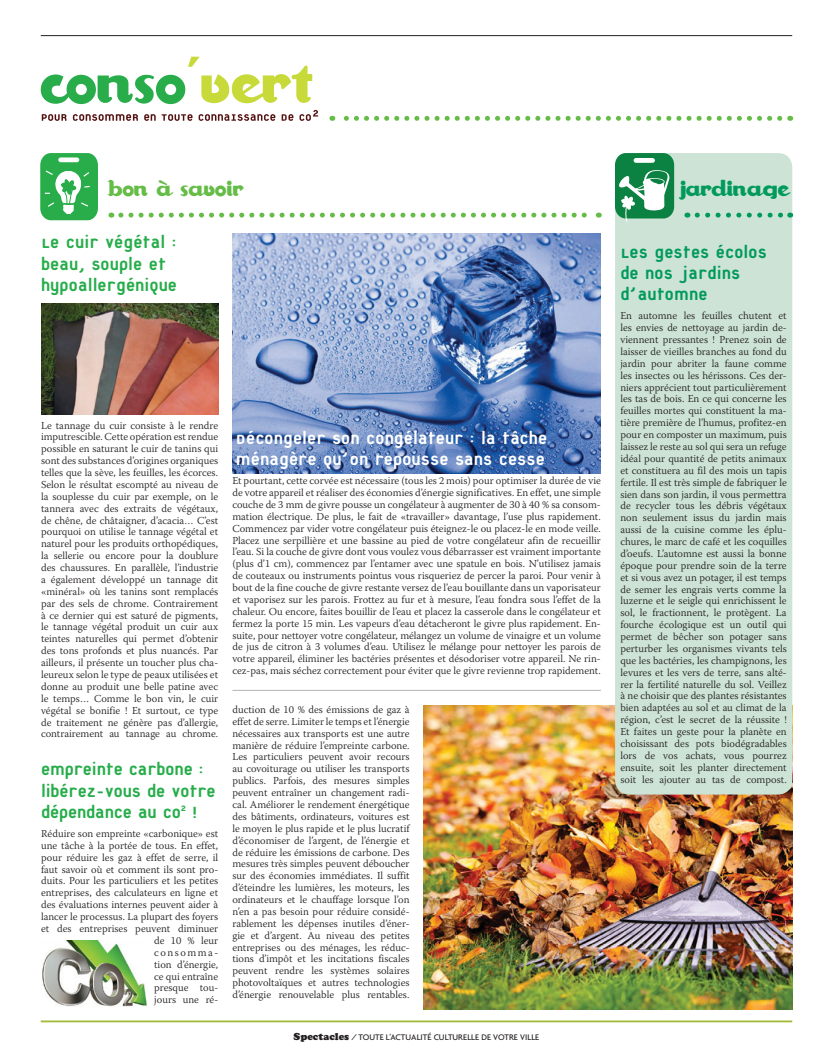
<style>
.page{position:relative;width:833px;height:1063px;background:#fff}
.page>*{position:absolute;margin:0;border:0;box-sizing:border-box;transform-origin:0 0}
.t1{font:22.5px "Walrus Gumbo";color:#65bc46}
.t2{font:22.5px "Walrus Gumbo";letter-spacing:-.01em;color:#009a5b}
.t3{font:800 20px/21.2px "Alternate";letter-spacing:-.01em;color:#26ad4a}
.t4{font:800 20px/21.2px "Alternate";color:#fff}
.t5{font:800 20px/21.2px "Alternate";color:#009a5b}
.t6{font:300 10.62px/11.9px "Warnock Pro";color:#231f20;text-align:justify}
.t7{font:500 8.75px "Agenda";letter-spacing:.005em;color:#231f20}
.s1{font-family:"Cooper";font-weight:900;font-size:10px}
</style>
<div class="page">
<svg style="left:42px;top:114px;width:24px;height:7px"></svg>
<svg style="left:73px;top:114px;width:65px;height:7px"></svg>
<svg style="left:144px;top:114px;width:12px;height:7px"></svg>
<svg style="left:162px;top:114px;width:30px;height:7px"></svg>
<svg style="left:199px;top:114px;width:76px;height:7px"></svg>
<svg style="left:282px;top:114px;width:11px;height:7px"></svg>
<svg style="left:299px;top:110px;width:19px;height:11px"></svg>
<svg style="left:41px;top:57px;width:271px;height:47px"></svg>
<svg style="left:332px;top:116px;width:447px;height:5px"></svg>
<svg style="left:40px;top:153px;width:58px;height:67px"></svg>
<svg style="left:121px;top:213px;width:478px;height:5px"></svg>
<hr style="left:41px;top:1020px;width:751px;height:2px;background:#a4bb3c">
<hr style="left:41px;top:35px;width:751px;height:1px;background:#231f20">
<img style="left:41px;top:303px;width:177px;height:112px">
<img style="left:42px;top:941px;width:105px;height:66px">
<img style="left:232px;top:234px;width:369px;height:240px">
<img style="left:424px;top:705px;width:368px;height:305px">
<div style="left:615px;top:153px;width:177px;height:642px;background:#cce3d5;border-radius:14px"></div>
<svg style="left:697px;top:213px;width:93px;height:5px"></svg>
<div style="left:615px;top:153px;width:59px;height:65px;background:#0b8241;border-radius:11px"></div>
<div style="left:633px;top:158px;width:22px;height:5px;background:#fff;border-radius:2px"></div>
<svg style="left:619px;top:170px;width:51px;height:52px"></svg>
<hr style="left:232px;top:690px;width:369px;height:1px;background:#b2b3b7">
<h1 class="t1" style="left:108px;top:174px;width:137px">bon à savoir</h1>
<h2 class="t3" style="left:41px;top:233px;width:138px">Le cuir végétal : beau, souple et hypoallergénique</h2>
<p class="t6" style="left:41px;top:419px;width:179px">Le tannage du cuir consiste à le rendre imputrescible. Cette opération est rendue possible en saturant le cuir de tanins qui sont des substances d’origines organiques telles que la sève, les feuilles, les écorces.<br>Selon le résultat escompté au niveau de la souplesse du cuir par exemple, on le tannera avec des extraits de végétaux, de chêne, de châtaigner, d’acacia… C’est pourquoi on utilise le tannage végétal et naturel pour les produits orthopédiques, la sellerie ou encore pour la doublure des chaussures. En parallèle, l’industrie a également développé un tannage dit «minéral» où les tanins sont remplacés par des sels de chrome. Contrairement à ce dernier qui est saturé de pigments, le tannage végétal produit un cuir aux teintes naturelles qui permet d’obtenir des tons profonds et plus nuancés. Par ailleurs, il présente un toucher plus cha&shy;leureux selon le type de peaux utilisées et donne au produit une belle patine avec le temps… Comme le bon vin, le cuir végétal se bonifie ! Et surtout, ce type de traitement ne génère pas d’allergie, contrairement au tannage au chrome.</p>
<h2 class="t3" style="left:41px;top:760px;width:176px">Empreinte carbone : libérez-vous de votre dépendance au CO<sup>2</sup> !</h2>
<p class="t6" style="left:41px;top:827px;width:179px;text-align:right">Réduire son empreinte «carbonique» est une tâche à la portée de tous. En effet, pour réduire les gaz à effet de serre, il faut savoir où et comment ils sont pro&shy;duits. Pour les particuliers et les petites entreprises, des calculateurs en ligne et des évaluations internes peuvent aider à lancer le processus. La plupart des foyers et des entreprises peuvent diminuer de 10 % leur<br>consomma-<br>tion d’énergie,<br>ce qui entraîne<br>presque tou-<br>jours une ré-</p>
<h2 class="t4" style="left:236px;top:428px;width:313px">Décongeler son congélateur : la tâche ménagère qu’on repousse sans cesse</h2>
<p class="t6" style="left:232px;top:475px;width:370px">Et pourtant, cette corvée est nécessaire (tous les 2 mois) pour optimiser la durée de vie de votre appareil et réaliser des économies d’énergie significatives. En effet, une simple couche de 3 mm de givre pousse un congélateur à augmenter de 30 à 40 % sa consom&shy;mation électrique. De plus, le fait de «travailler» davantage, l’use plus rapidement.<br>Commencez par vider votre congélateur puis éteignez-le ou placez-le en mode veille.<br>Placez une serpillière et une bassine au pied de votre congélateur afin de recueillir l’eau. Si la couche de givre dont vous voulez vous débarrasser est vraiment importante (plus d’1 cm), commencez par l’entamer avec une spatule en bois. N’utilisez jamais de couteaux ou instruments pointus vous risqueriez de percer la paroi. Pour venir à bout de la fine couche de givre restante versez de l’eau bouillante dans un vaporisateur et vaporisez sur les parois. Frottez au fur et à mesure, l’eau fondra sous l’effet de la chaleur. Ou encore, faites bouillir de l’eau et placez la casserole dans le congélateur et fermez la porte 15 min. Les vapeurs d’eau détacheront le givre plus rapidement. En&shy;suite, pour nettoyer votre congélateur, mélangez un volume de vinaigre et un volume de jus de citron à 3 volumes d’eau. Utilisez le mélange pour nettoyer les parois de votre appareil, éliminer les bactéries présentes et désodoriser votre appareil. Ne rin&shy;cez-pas, mais séchez correctement pour éviter que le givre revienne trop rapidement.</p>
<p class="t6" style="left:232px;top:703px;width:179px">duction de 10 % des émissions de gaz à effet de serre. Limiter le temps et l’énergie nécessaires aux transports est une autre manière de réduire l’empreinte carbone.<br>Les particuliers peuvent avoir recours au covoiturage ou utiliser les transports publics. Parfois, des mesures simples peuvent entraîner un changement radi&shy;cal. Améliorer le rendement énergétique des bâtiments, ordinateurs, voitures est le moyen le plus rapide et le plus lucratif d’économiser de l’argent, de l’énergie et de réduire les émissions de carbone. Des mesures très simples peuvent déboucher sur des économies immédiates. Il suffit d’éteindre les lumières, les moteurs, les ordinateurs et le chauffage lorsque l’on n’en a pas besoin pour réduire considé&shy;rablement les dépenses inutiles d’éner&shy;gie et d’argent. Au niveau des petites entreprises ou des ménages, les réduc&shy;tions d’impôt et les incitations fiscales peuvent rendre les systèmes solaires photovoltaïques et autres technologies d’énergie renouvelable plus rentables.</p>
<p class="t7" style="left:294px;top:1032px;width:247px"><span class="s1">Spectacles</span> / TOUTE L’ACTUALITÉ CULTURELLE DE VOTRE VILLE</p>
<h1 class="t2" style="left:679px;top:174px;width:112px">jardinage</h1>
<h2 class="t5" style="left:620px;top:242px;width:148px">Les gestes écolos de nos jardins d’automne</h2>
<p class="t6" style="left:620px;top:310px;width:168px">En automne les feuilles chutent et les envies de nettoyage au jardin de&shy;viennent pressantes ! Prenez soin de laisser de vieilles branches au fond du jardin pour abriter la faune comme les insectes ou les hérissons. Ces der&shy;niers apprécient tout particulièrement les tas de bois. En ce qui concerne les feuilles mortes qui constituent la ma&shy;tière première de l’humus, profitez-en pour en composter un maximum, puis laissez le reste au sol qui sera un refuge idéal pour quantité de petits animaux et constituera au fil des mois un tapis fertile. Il est très simple de fabriquer le sien dans son jardin, il vous permettra de recycler tous les débris végétaux non seulement issus du jardin mais aussi de la cuisine comme les éplu&shy;chures, le marc de café et les coquilles d’oeufs. L’automne est aussi la bonne époque pour prendre soin de la terre et si vous avez un potager, il est temps de semer les engrais verts comme la luzerne et le seigle qui enrichissent le sol, le fractionnent, le protègent. La fourche écologique est un outil qui permet de bêcher son potager sans perturber les organismes vivants tels que les bactéries, les champignons, les levures et les vers de terre, sans alté&shy;rer la fertilité naturelle du sol. Veillez à ne choisir que des plantes résistantes bien adaptées au sol et au climat de la région, c’est le secret de la réussite !<br>Et faites un geste pour la planète en choisissant des pots biodégradables lors de vos achats, vous pourrez ensuite, soit les planter directement soit les ajouter au tas de compost.</p>
</div>
